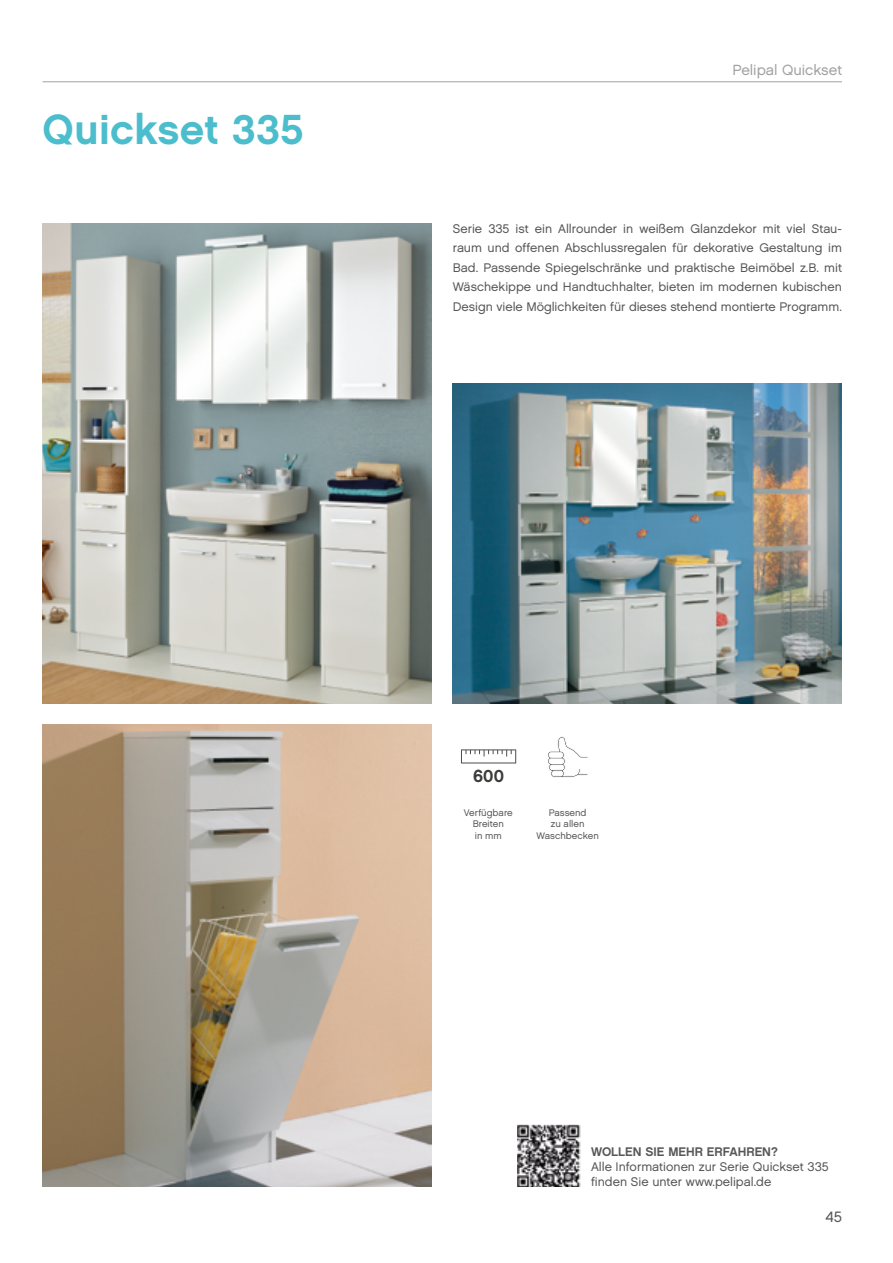
<style>
.page{position:relative;width:893px;height:1263px;background:#fff}
.page>*{position:absolute;margin:0;border:0;box-sizing:border-box;transform-origin:0 0}
.t1{font:42px "Chalet New York Nineteen Sixty";letter-spacing:.01em;color:#4cbdcc}
.t2{font:17.7px "Chalet New York Nineteen Sixty";color:#3c3c3b}
.t3{font:15px "Chalet London Nineteen Sixty";color:#575756}
.t4{font:14.7px "Chalet London Nineteen Sixty";color:#a1a1a1}
.t5{font:12.45px/19.5px "Chalet London Nineteen Sixty";color:#575756;text-align:justify}
.t6{font:12.45px "Chalet New York Nineteen Sixty";color:#575756}
.t7{font:9.6px/11.7px "Chalet London Nineteen Sixty";color:#575756;text-align:center}
</style>
<div class="page">
<hr style="left:43px;top:81px;width:799px;height:1px;background:#a1a1a1">
<img style="left:43px;top:724px;width:389px;height:462px">
<img style="left:453px;top:383px;width:389px;height:320px">
<img style="left:43px;top:223px;width:389px;height:480px">
<img style="left:517px;top:1124px;width:64px;height:62px">
<svg style="left:461px;top:749px;width:55px;height:14px"></svg>
<svg style="left:548px;top:736px;width:40px;height:41px"></svg>
<h1 class="t1" style="left:43px;top:103px;width:263px">Quickset 335</h1>
<p class="t4" style="left:732px;top:61px;width:111px">Pelipal Quickset</p>
<p class="t5" style="left:453px;top:219px;width:391px">Serie 335 ist ein Allrounder in weißem Glanzdekor mit viel Stau&shy;raum und offenen Abschlussregalen für dekorative Gestaltung im Bad. Passende Spiegelschränke und praktische Beimöbel z.B. mit Wäschekippe und Handtuchhalter, bieten im modernen kubischen Design viele Möglichkeiten für dieses stehend montierte Programm.</p>
<h2 class="t2" style="left:473px;top:765px;width:32px">600</h2>
<p class="t7" style="left:464px;top:806px;width:50px">Verfügbare<br>Breiten<br>in mm</p>
<p class="t7" style="left:536px;top:806px;width:64px">Passend<br>zu allen<br>Waschbecken</p>
<p class="t6" style="left:591px;top:1144px;width:188px">WOLLEN SIE MEHR ERFAHREN?</p>
<p class="t5" style="left:591px;top:1159px;width:239px;line-height:15.3px">Alle Informationen zur Serie Quickset 335 finden Sie unter www.pelipal.de</p>
<p class="t3" style="left:825px;top:1208px;width:18px">45</p>
</div>
